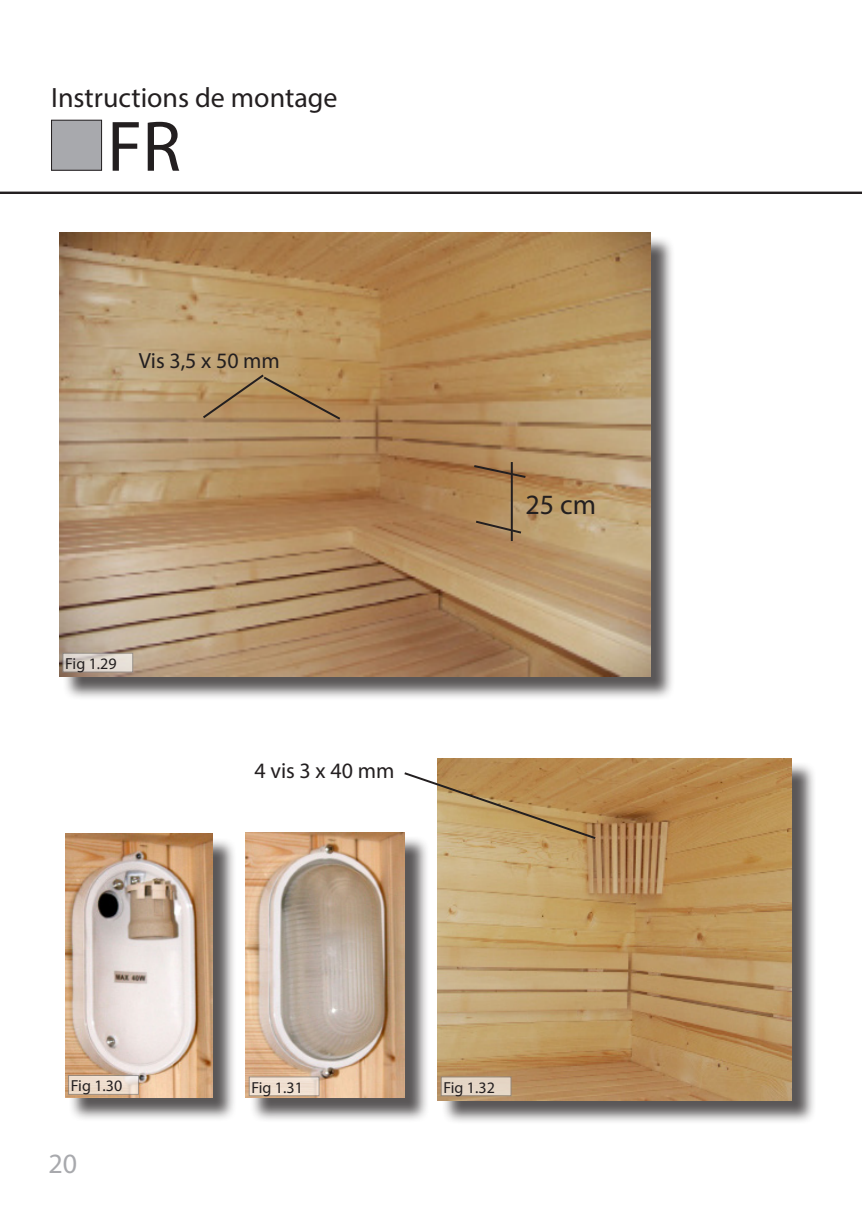
<style>
.page{position:relative;width:862px;height:1214px;background:#fff}
.page>*{position:absolute;margin:0;border:0;box-sizing:border-box;transform-origin:0 0}
.t1{font:72px "Myriad Pro";color:#231f20}
.t2{font:28px "Myriad Pro";color:#231f20}
.t3{font:28px "Myriad Pro";color:#a8a9ad}
.t4{font:22px "Myriad Pro";color:#231f20}
.t5{font:16px "Myriad Pro";color:#231f20}
</style>
<div class="page">
<div style="left:68px;top:837px;width:169px;height:285px;background:#231f20;opacity:.75"></div>
<img style="left:65px;top:833px;width:147px;height:264px">
<div style="left:249px;top:835px;width:180px;height:287px;background:#231f20;opacity:.75"></div>
<img style="left:246px;top:832px;width:159px;height:265px">
<div style="left:63px;top:236px;width:612px;height:465px;background:#231f20;opacity:.75"></div>
<img style="left:60px;top:232px;width:591px;height:444px">
<div style="left:441px;top:761px;width:375px;height:363px;background:#231f20;opacity:.75"></div>
<img style="left:438px;top:758px;width:353px;height:341px">
<hr style="left:0;top:192px;width:862px;height:2px;background:#231f20">
<div style="left:52px;top:120px;width:50px;height:50px;background:#a8a9ad"></div>
<div style="left:51px;top:120px;width:51px;height:51px;border:1px solid #231f20"></div>
<svg style="left:62px;top:652px;width:71px;height:20px"></svg>
<svg style="left:68px;top:1074px;width:71px;height:20px"></svg>
<div style="left:249px;top:1076px;width:70px;height:20px;background:#f1e0d2;border:1px solid #808285"></div>
<div style="left:441px;top:1076px;width:70px;height:20px;background:#e5d7c6;border:1px solid #808285"></div>
<svg style="left:474px;top:519px;width:49px;height:16px"></svg>
<hr style="left:511px;top:462px;width:2px;height:79px;background:#231f20">
<svg style="left:402px;top:770px;width:195px;height:70px"></svg>
<svg style="left:472px;top:463px;width:56px;height:16px"></svg>
<svg style="left:201px;top:372px;width:141px;height:49px;background:#ae8b5b"></svg>
<p class="t2" style="left:51px;top:80px;width:288px">Instructions de montage</p>
<p class="t1" style="left:107px;top:102px;width:75px">FR</p>
<p class="t4" style="left:139px;top:347px;width:143px">Vis 3,5 x 50 mm</p>
<p class="t5" style="left:65px;top:653px;width:53px">Fig 1.29</p>
<p class="t4" style="left:255px;top:757px;width:141px">4 vis 3 x 40 mm</p>
<p class="t2" style="left:525px;top:487px;width:72px">25 cm</p>
<p class="t5" style="left:71px;top:1075px;width:53px">Fig 1.30</p>
<p class="t5" style="left:251px;top:1077px;width:53px">Fig 1.31</p>
<p class="t5" style="left:443px;top:1077px;width:53px">Fig 1.32</p>
<p class="t3" style="left:48px;top:1146px;width:30px">20</p>
</div>
